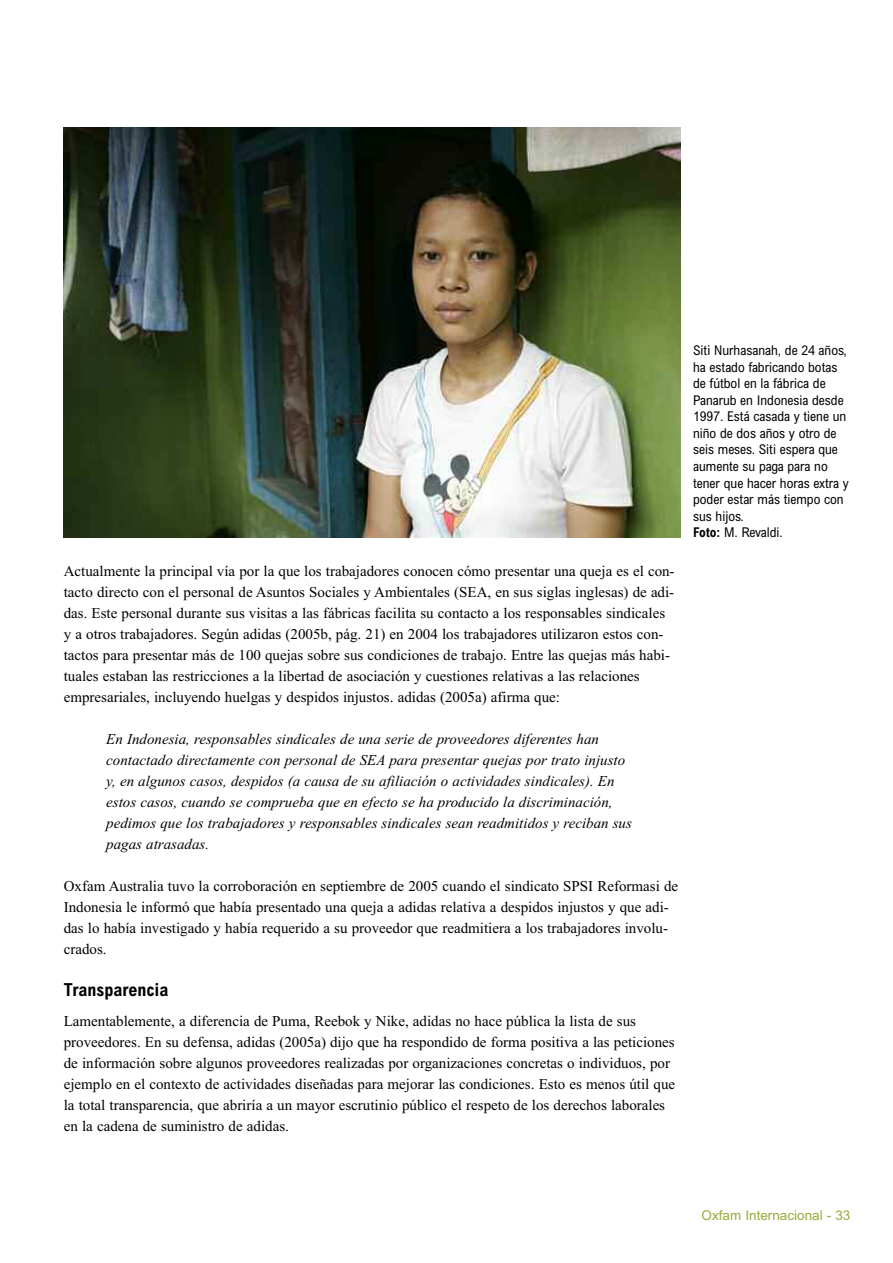
<style>
.page{position:relative;width:893px;height:1263px;background:#fff}
.page>*{position:absolute;margin:0;border:0;box-sizing:border-box;transform-origin:0 0}
.t1{font:700 condensed 18px "Arial";color:#000}
.t2{font:15px/21px "Times New Roman";color:#000}
.t3{font:italic 15px/21px "Times New Roman";color:#000}
.t4{font:condensed 13.5px/16.5px "Arial";color:#000}
.t5{font:13.5px "Arial";color:#98aa3a}
.s1{font-weight:700}
</style>
<div class="page">
<img style="left:64px;top:128px;width:616px;height:409px">
<p class="t2" style="left:64px;top:560px;width:612px">Actualmente la principal vía por la que los trabajadores conocen cómo presentar una queja es el con&shy;tacto directo con el personal de Asuntos Sociales y Ambientales (SEA, en sus siglas inglesas) de adi&shy;das. Este personal durante sus visitas a las fábricas facilita su contacto a los responsables sindicales y a otros trabajadores. Según adidas (2005b, pág. 21) en 2004 los trabajadores utilizaron estos con&shy;tactos para presentar más de 100 quejas sobre sus condiciones de trabajo. Entre las quejas más habi&shy;tuales estaban las restricciones a la libertad de asociación y cuestiones relativas a las relaciones empresariales, incluyendo huelgas y despidos injustos. adidas (2005a) afirma que:</p>
<p class="t3" style="left:106px;top:728px;width:527px">En Indonesia, responsables sindicales de una serie de proveedores diferentes han contactado directamente con personal de SEA para presentar quejas por trato injusto y, en algunos casos, despidos (a causa de su afiliación o actividades sindicales). En estos casos, cuando se comprueba que en efecto se ha producido la discriminación, pedimos que los trabajadores y responsables sindicales sean readmitidos y reciban sus pagas atrasadas.</p>
<p class="t2" style="left:64px;top:875px;width:616px">Oxfam Australia tuvo la corroboración en septiembre de 2005 cuando el sindicato SPSI Reformasi de Indonesia le informó que había presentado una queja a adidas relativa a despidos injustos y que adi&shy;das lo había investigado y había requerido a su proveedor que readmitiera a los trabajadores involu&shy;crados.</p>
<p class="t1" style="left:64px;top:983px;width:106px">Transparencia</p>
<p class="t2" style="left:64px;top:1010px;width:613px">Lamentablemente, a diferencia de Puma, Reebok y Nike, adidas no hace pública la lista de sus proveedores. En su defensa, adidas (2005a) dijo que ha respondido de forma positiva a las peticiones de información sobre algunos proveedores realizadas por organizaciones concretas o individuos, por ejemplo en el contexto de actividades diseñadas para mejorar las condiciones. Esto es menos útil que la total transparencia, que abriría a un mayor escrutinio público el respeto de los derechos laborales en la cadena de suministro de adidas.</p>
<p class="t4" style="left:693px;top:344px;width:157px">Siti Nurhasanah, de 24 años, ha estado fabricando botas de fútbol en la fábrica de<br>Panarub en Indonesia desde<br>1997. Está casada y tiene un niño de dos años y otro de seis meses. Siti espera que aumente su paga para no tener que hacer horas extra y poder estar más tiempo con sus hijos.<br><span class="s1">Foto:</span> M. Revaldi.</p>
<p class="t5" style="left:701px;top:1207px;width:150px">Oxfam Internacional - 33</p>
</div>
